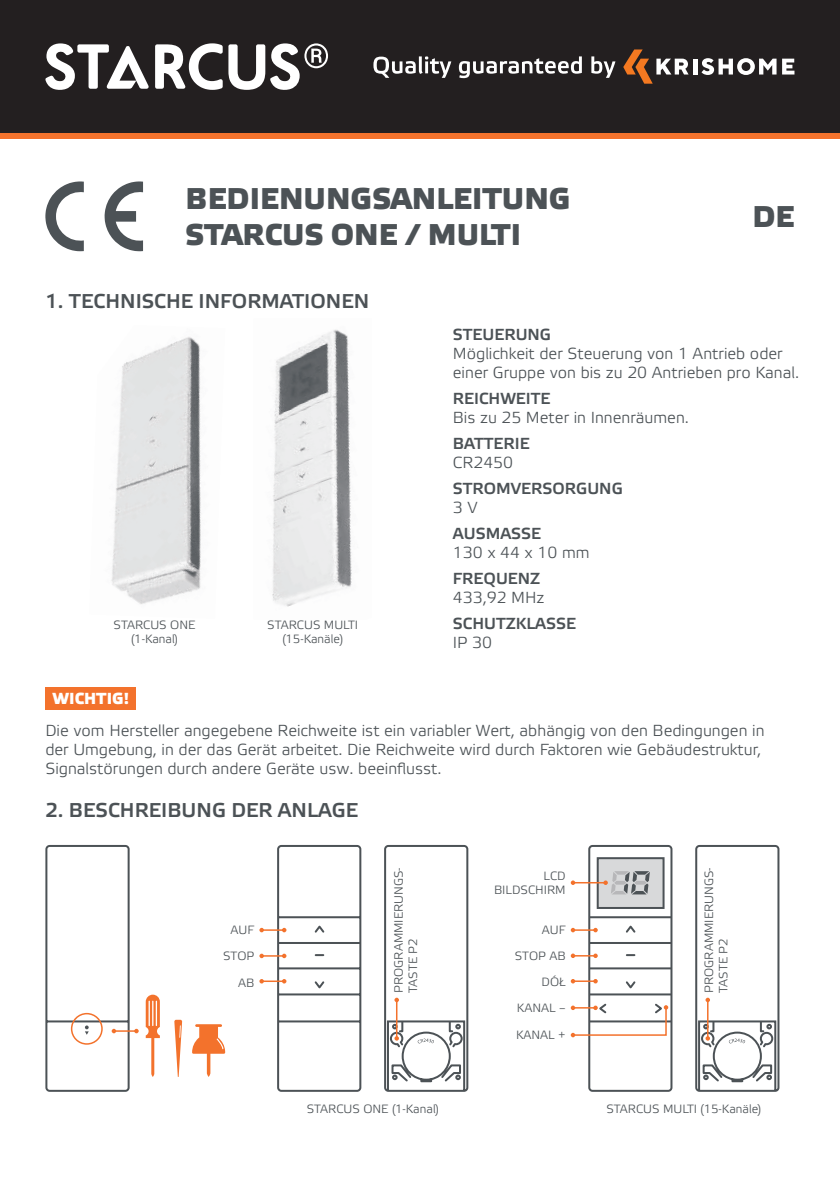
<style>
.page{position:relative;width:840px;height:1191px;background:#fff}
.page>*{position:absolute;margin:0;border:0;box-sizing:border-box;transform-origin:0 0}
.t1{font:700 30px/36px "Elektra Medium Pro";color:#4c5256}
.t2{font:700 20px "Elektra Light Pro";color:#4c5256}
.t3{font:16px/19.2px "Elektra Light Pro";color:#4c5256}
.t4{font:700 16px "Elektra Light Pro";color:#4c5256}
.t5{font:700 16px "Elektra Medium Pro";color:#fff}
.t6{font:12px/14.4px "Elektra Light Pro";color:#4c5256;text-align:center}
</style>
<div class="page">
<img style="left:272px;top:329px;width:80px;height:278px">
<img style="left:111px;top:337px;width:90px;height:267px">
<div style="left:588px;top:845px;width:84px;height:246px;border:2px solid #4c5256;border-radius:3px"></div>
<svg style="left:570px;top:856px;width:103px;height:181px"></svg>
<svg style="left:259px;top:845px;width:103px;height:247px"></svg>
<svg style="left:384px;top:845px;width:85px;height:247px"></svg>
<svg style="left:695px;top:845px;width:85px;height:247px"></svg>
<svg style="left:45px;top:181px;width:39px;height:70px"></svg>
<svg style="left:104px;top:181px;width:39px;height:70px"></svg>
<div style="left:45px;top:687px;width:91px;height:23px;background:#f3722c"></div>
<svg style="left:146px;top:994px;width:14px;height:83px"></svg>
<svg style="left:45px;top:845px;width:94px;height:247px"></svg>
<svg style="left:192px;top:1024px;width:33px;height:53px"></svg>
<svg style="left:174px;top:1019px;width:8px;height:58px"></svg>
<div style="left:0;top:0;width:839px;height:133px;background:#231f20"></div>
<svg style="left:45px;top:43px;width:104px;height:47px"></svg>
<svg style="left:155px;top:43px;width:67px;height:47px"></svg>
<svg style="left:228px;top:43px;width:100px;height:47px"></svg>
<svg style="left:373px;top:56px;width:78px;height:22px"></svg>
<svg style="left:458px;top:56px;width:123px;height:22px"></svg>
<svg style="left:591px;top:56px;width:24px;height:22px"></svg>
<div style="left:0;top:133px;width:839px;height:6px;background:#f3722c"></div>
<svg style="left:693px;top:59px;width:3px;height:15px"></svg>
<svg style="left:701px;top:58px;width:93px;height:17px"></svg>
<svg style="left:623px;top:49px;width:65px;height:35px"></svg>
<h1 class="t1" style="left:185px;top:182px;width:386px">BEDIENUNGSANLEITUNG<br>STARCUS ONE / MULTI</h1>
<p class="t2" style="left:45px;top:290px;width:325px">1. TECHNISCHE INFORMATIONEN</p>
<h1 class="t1" style="left:752px;top:200px;width:44px">DE</h1>
<p class="t4" style="left:452px;top:325px;width:100px">STEUERUNG</p>
<p class="t3" style="left:452px;top:344px;width:347px">Möglichkeit der Steuerung von 1 Antrieb oder einer Gruppe von bis zu 20 Antrieben pro Kanal.</p>
<p class="t4" style="left:452px;top:389px;width:99px">REICHWEITE</p>
<p class="t3" style="left:452px;top:408px;width:237px">Bis zu 25 Meter in Innenräumen.</p>
<p class="t4" style="left:452px;top:434px;width:78px">BATTERIE</p>
<p class="t3" style="left:452px;top:453px;width:62px">CR2450</p>
<p class="t4" style="left:452px;top:479px;width:171px">STROMVERSORGUNG</p>
<p class="t3" style="left:452px;top:498px;width:26px">3 V</p>
<p class="t4" style="left:452px;top:524px;width:90px">AUSMASSE</p>
<p class="t3" style="left:452px;top:543px;width:138px">130 x 44 x 10 mm</p>
<p class="t6" style="left:113px;top:618px;width:83px">STARCUS ONE (1-Kanal)</p>
<p class="t5" style="left:52px;top:689px;width:78px">WICHTIG!</p>
<p class="t6" style="left:267px;top:618px;width:92px">STARCUS MULTI (15-Kanäle)</p>
<p class="t4" style="left:452px;top:569px;width:89px">FREQUENZ</p>
<p class="t3" style="left:452px;top:588px;width:93px">433,92 MHz</p>
<p class="t4" style="left:452px;top:614px;width:124px">SCHUTZKLASSE</p>
<p class="t3" style="left:452px;top:633px;width:41px">IP 30</p>
<p class="t3" style="left:45px;top:721px;width:720px">Die vom Hersteller angegebene Reichweite ist ein variabler Wert, abhängig von den Bedingungen in der Umgebung, in der das Gerät arbeitet. Die Reichweite wird durch Faktoren wie Gebäudestruktur,<br>Signalstörungen durch andere Geräte usw. beeinflusst.</p>
<p class="t2" style="left:45px;top:799px;width:314px">2. BESCHREIBUNG DER ANLAGE</p>
<p class="t6" style="left:391px;top:992px;width:127px;text-align:left;rotate:-90deg">PROGRAMMIERUNGS-<br>TASTE P2</p>
<p class="t6" style="left:701px;top:992px;width:127px;text-align:left;rotate:-90deg">PROGRAMMIERUNGS-<br>TASTE P2</p>
<p class="t6" style="left:493px;top:869px;width:73px;text-align:right">LCD<br>BILDSCHIRM</p>
<p class="t6" style="left:230px;top:923px;width:25px">AUF</p>
<p class="t6" style="left:541px;top:923px;width:25px">AUF</p>
<p class="t6" style="left:223px;top:949px;width:33px">STOP</p>
<p class="t6" style="left:514px;top:949px;width:52px">STOP AB</p>
<p class="t6" style="left:238px;top:976px;width:18px">AB</p>
<p class="t6" style="left:516px;top:969px;width:50px;line-height:26.4px;text-align:right">DÓŁ<br>KANAL –</p>
<p class="t6" style="left:515px;top:1028px;width:51px">KANAL +</p>
<p class="t6" style="left:306px;top:1102px;width:134px">STARCUS ONE (1-Kanal)</p>
<p class="t6" style="left:606px;top:1102px;width:157px">STARCUS MULTI (15-Kanäle)</p>
</div>
